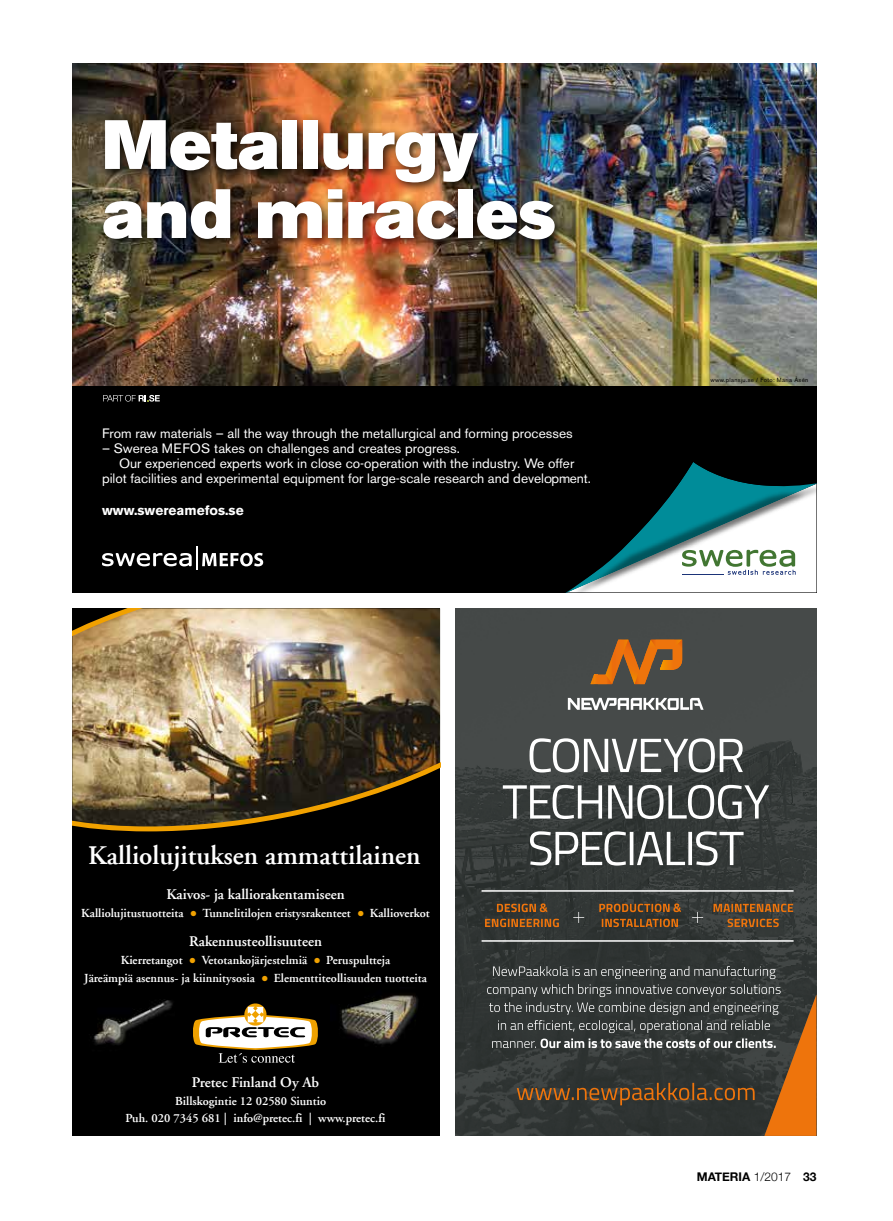
<style>
.page{position:relative;width:893px;height:1221px;background:#fff}
.page>*{position:absolute;margin:0;border:0;box-sizing:border-box;transform-origin:0 0}
.t1{font:69px/69px "Akzidenz Grotesk BE Super";color:#fff}
.t2{font:600 27px "Adobe Garamond LT";color:#fff}
.t3{font:600 14.85px "Adobe Garamond LT";color:#fff}
.t4{font:13.5px "Akzidenz Grotesk BE";color:#fff}
.t5{font:700 13.5px "Akzidenz Grotesk BE";color:#fff}
.t6{font:600 12.3px/17.9px "Adobe Garamond LT";color:#fff;text-align:center}
.t7{font:700 12px "Helvetica Neue";color:#000}
.t8{font:6px "Akzidenz Grotesk BE";letter-spacing:.05em;color:#000}
.s1{font-family:"Arial";font-weight:400;color:#f0a100}
.s2{font-family:"Arial";font-weight:400;color:#f1a200}
.s3{font-weight:300}
</style>
<div class="page">
<img style="left:455px;top:608px;width:361px;height:527px">
<svg style="left:590px;top:639px;width:93px;height:46px;background:#8f5c2d"></svg>
<svg style="left:568px;top:698px;width:136px;height:12px"></svg>
<svg style="left:530px;top:831px;width:214px;height:34px"></svg>
<svg style="left:503px;top:784px;width:266px;height:35px"></svg>
<svg style="left:529px;top:738px;width:214px;height:34px"></svg>
<svg style="left:485px;top:918px;width:74px;height:9px"></svg>
<svg style="left:497px;top:903px;width:51px;height:9px"></svg>
<svg style="left:602px;top:918px;width:76px;height:9px"></svg>
<svg style="left:599px;top:903px;width:82px;height:9px"></svg>
<svg style="left:727px;top:918px;width:52px;height:9px"></svg>
<svg style="left:713px;top:903px;width:80px;height:9px"></svg>
<svg style="left:692px;top:911px;width:11px;height:11px"></svg>
<svg style="left:573px;top:911px;width:11px;height:11px"></svg>
<hr style="left:482px;top:890px;width:312px;height:1px;background:#fff">
<hr style="left:482px;top:940px;width:312px;height:1px;background:#fff">
<svg style="left:487px;top:965px;width:329px;height:170px;background:#4c473d"></svg>
<div style="left:72px;top:608px;width:368px;height:527px;background:#000"></div>
<img style="left:93px;top:999px;width:80px;height:46px">
<img style="left:340px;top:995px;width:78px;height:50px">
<img style="left:72px;top:608px;width:368px;height:223px">
<svg style="left:193px;top:1003px;width:125px;height:59px"></svg>
<img style="left:72px;top:64px;width:744px;height:322px">
<div style="left:72px;top:386px;width:744px;height:206px;background:#000"></div>
<img style="left:567px;top:465px;width:249px;height:127px">
<svg style="left:102px;top:546px;width:161px;height:23px"></svg>
<div style="left:98px;top:115px;width:468px;height:136px;background:#000;opacity:.75"></div>
<svg style="left:103px;top:395px;width:57px;height:6px"></svg>
<h1 class="t1" style="left:102px;top:111px;width:455px">Metallurgy and miracles</h1>
<p class="t4" style="left:102px;top:425px;width:472px">From raw materials – all the way through the metallurgical and forming processes</p>
<p class="t4" style="left:102px;top:440px;width:359px">– Swerea MEFOS takes on challenges and creates progress.</p>
<p class="t4" style="left:119px;top:455px;width:457px">Our experienced experts work in close co-operation with the industry. We offer</p>
<p class="t4" style="left:102px;top:470px;width:491px">pilot facilities and experimental equipment for large-scale research and development.</p>
<p class="t5" style="left:102px;top:502px;width:143px">www.swereamefos.se</p>
<p class="t8" style="left:710px;top:376px;width:99px">www.plansju.se / Foto: Maria Åsén</p>
<h2 class="t2" style="left:88px;top:840px;width:334px">Kalliolujituksen ammattilainen</h2>
<p class="t3" style="left:166px;top:886px;width:180px">Kaivos- ja kalliorakentamiseen</p>
<p class="t6" style="left:81px;top:904px;width:350px">Kalliolujitustuotteita <span class="s1">●</span> Tunnelitilojen eristysrakenteet <span class="s2">●</span> Kallioverkot</p>
<p class="t3" style="left:189px;top:933px;width:134px">Rakennusteollisuuteen</p>
<p class="t6" style="left:84px;top:951px;width:344px">Kierretangot <span class="s2">●</span> Vetotankojärjestelmiä <span class="s2">●</span> Peruspultteja<br>Järeämpiä asennus- ja kiinnitysosia <span class="s2">●</span> Elementtiteollisuuden tuotteita</p>
<p class="t3" style="left:192px;top:1074px;width:129px">Pretec Finland Oy Ab</p>
<p class="t6" style="left:125px;top:1092px;width:262px;line-height:17.2px;text-align:left;text-indent:50px">Billskogintie 12 02580 Siuntio<br>Puh. 020 7345 681 | info@pretec.fi | www.pretec.fi</p>
<p class="t7" style="left:697px;top:1168px;width:121px">MATERIA <span class="s3">1/2017</span> 33</p>
</div>
